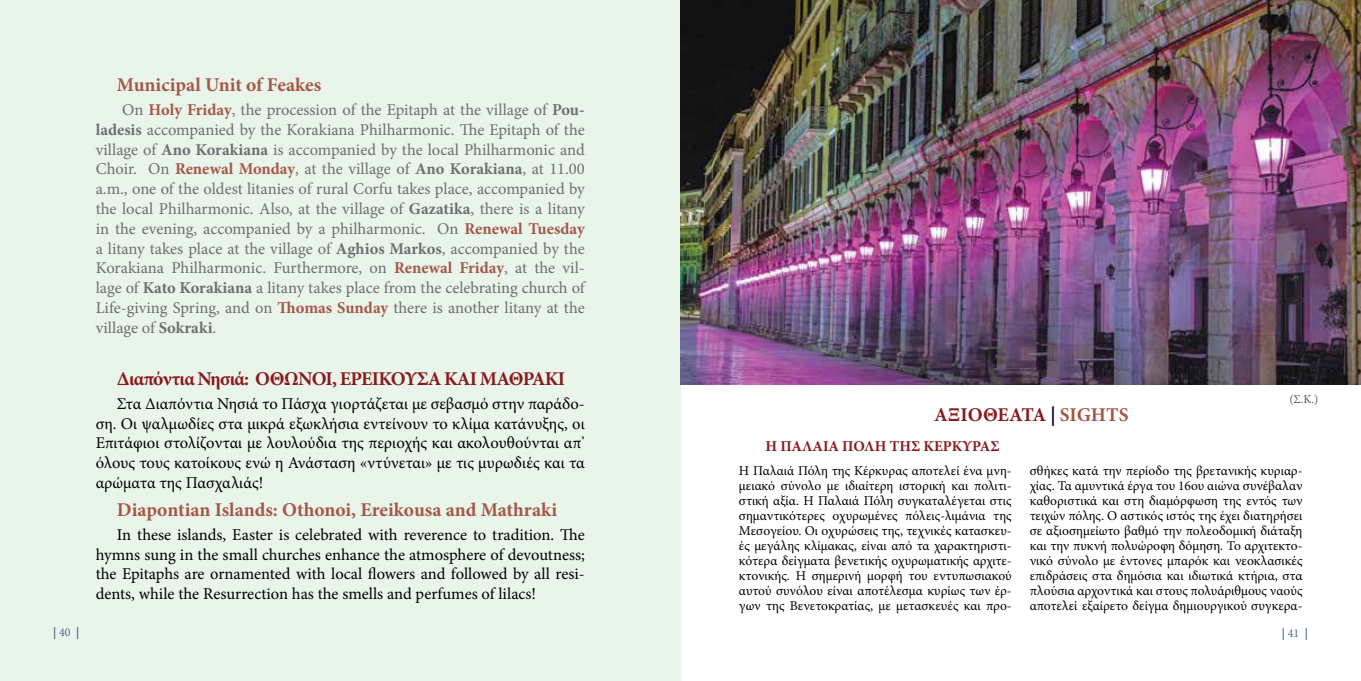
<style>
.page{position:relative;width:1361px;height:681px;background:#fff}
.page>*{position:absolute;margin:0;border:0;box-sizing:border-box;transform-origin:0 0}
.t1{font:700 19.5px "Minion Pro";color:#a55746}
.t2{font:700 19.5px "Minion Pro";letter-spacing:-.04em;color:#891a1c}
.t3{font:700 19.5px "Minion Pro";color:#891a1c}
.t4{font:16.5px/19.8px "Minion Pro";letter-spacing:-.005em;color:#6d6e71;text-align:justify}
.t5{font:16.5px/19.8px "Minion Pro";color:#000;text-align:justify}
.t6{font:700 15px "Minion Pro";color:#891a1c}
.t7{font:13.5px/15px "Minion Pro";color:#000;text-align:justify}
.t8{font:12px "Minion Pro";color:#133f6d}
.t9{font:12px "Minion Pro";color:#58595b}
.s1{color:#56658a}
.s2{font-weight:700;color:#a55746}
.s3{font-weight:700}
.s4{color:#000}
.s5{color:#a55746}
</style>
<div class="page">
<div style="left:0;top:0;width:680px;height:680px;background:#e9f4eb"></div>
<img style="left:680px;top:0;width:681px;height:384px">
<p class="t8" style="left:53px;top:624px;width:28px">| <span class="s1">40</span> |</p>
<h1 class="t1" style="left:117px;top:71px;width:206px">Municipal Unit of Feakes</h1>
<p class="t4" style="left:96px;top:100px;width:491px;text-indent:26px">On <span class="s2">Holy Friday</span>, the procession of the Epitaph at the village of <span class="s3">Pou&shy;ladesis</span> accompanied by the Korakiana Philharmonic. The Epitaph of the village of <span class="s3">Ano Korakiana</span> is accompanied by the local Philharmonic and Choir. On <span class="s2">Renewal Monday</span>, at the village of <span class="s3">Ano Korakiana</span>, at 11.00 a.m., one of the oldest litanies of rural Corfu takes place, accompanied by the local Philharmonic. Also, at the village of <span class="s3">Gazatika</span>, there is a litany in the evening, accompanied by a philharmonic. On <span class="s2">Renewal Tuesday </span>a litany takes place at the village of <span class="s3">Aghios Markos</span>, accompanied by the Korakiana Philharmonic. Furthermore, on <span class="s2">Renewal Friday</span>, at the vil&shy;lage of <span class="s3">Kato Korakiana</span> a litany takes place from the celebrating church of Life-giving Spring, and on <span class="s2">Thomas Sunday</span> there is another litany at the village of <span class="s3">Sokraki</span>.</p>
<h1 class="t2" style="left:117px;top:364px;width:450px">Διαπόντια Νησιά: ΟΘΩΝΟΙ, ΕΡΕΙΚΟΥΣΑ ΚΑΙ ΜΑΘΡΑΚΙ</h1>
<p class="t5" style="left:96px;top:393px;width:491px;text-indent:21px">Στα Διαπόντια Νησιά το Πάσχα γιορτάζεται με σεβασμό στην παράδο&shy;ση. Οι ψαλμωδίες στα μικρά εξωκλήσια εντείνουν το κλίμα κατάνυξης, οι Επιτάφιοι στολίζονται με λουλούδια της περιοχής και ακολουθούνται απ’ όλους τους κατοίκους ενώ η Ανάσταση «ντύνεται» με τις μυρωδιές και τα αρώματα της Πασχαλιάς!</p>
<h1 class="t1" style="left:117px;top:495px;width:442px">Diapontian Islands: Othonoi, Ereikousa and Mathraki</h1>
<p class="t5" style="left:96px;top:524px;width:491px;text-indent:21px">In these islands, Easter is celebrated with reverence to tradition. The hymns sung in the small churches enhance the atmosphere of devoutness; the Epitaphs are ornamented with local flowers and followed by all resi&shy;dents, while the Resurrection has the smells and perfumes of lilacs!</p>
<h1 class="t3" style="left:934px;top:401px;width:196px">ΑΞΙΟΘΕΑΤΑ <span class="s4">|</span> <span class="s5">SIGHTS</span></h1>
<p class="t6" style="left:765px;top:436px;width:236px">Η ΠΑΛΑΙΑ ΠΟΛΗ ΤΗΣ ΚΕΡΚΥΡΑΣ</p>
<p class="t9" style="left:1289px;top:391px;width:31px">(Σ.Κ.)</p>
<p class="t7" style="left:739px;top:463px;width:274px">Η Παλαιά Πόλη της Κέρκυρας αποτελεί ένα μνη&shy;μειακό σύνολο με ιδιαίτερη ιστορική και πολιτι&shy;στική αξία. Η Παλαιά Πόλη συγκαταλέγεται στις σημαντικότερες οχυρωμένες πόλεις-λιμάνια της Μεσογείου. Οι οχυρώσεις της, τεχνικές κατασκευ&shy;ές μεγάλης κλίμακας, είναι από τα χαρακτηριστι&shy;κότερα δείγματα βενετικής οχυρωματικής αρχιτε&shy;κτονικής. Η σημερινή μορφή του εντυπωσιακού αυτού συνόλου είναι αποτέλεσμα κυρίως των έρ&shy;γων της Βενετοκρατίας, με μετασκευές και προ-</p>
<p class="t7" style="left:1029px;top:463px;width:274px">σθήκες κατά την περίοδο της βρετανικής κυριαρ&shy;χίας. Τα αμυντικά έργα του 16ου αιώνα συνέβαλαν καθοριστικά και στη διαμόρφωση της εντός των τειχών πόλης. Ο αστικός ιστός της έχει διατηρήσει σε αξιοσημείωτο βαθμό την πολεοδομική διάταξη και την πυκνή πολυώροφη δόμηση. Το αρχιτεκτο&shy;νικό σύνολο με έντονες μπαρόκ και νεοκλασικές επιδράσεις στα δημόσια και ιδιωτικά κτήρια, στα πλούσια αρχοντικά και στους πολυάριθμους ναούς αποτελεί εξαίρετο δείγμα δημιουργικού συγκερα-</p>
<p class="t8" style="left:1281px;top:624px;width:28px">| <span class="s1">41</span> |</p>
</div>
